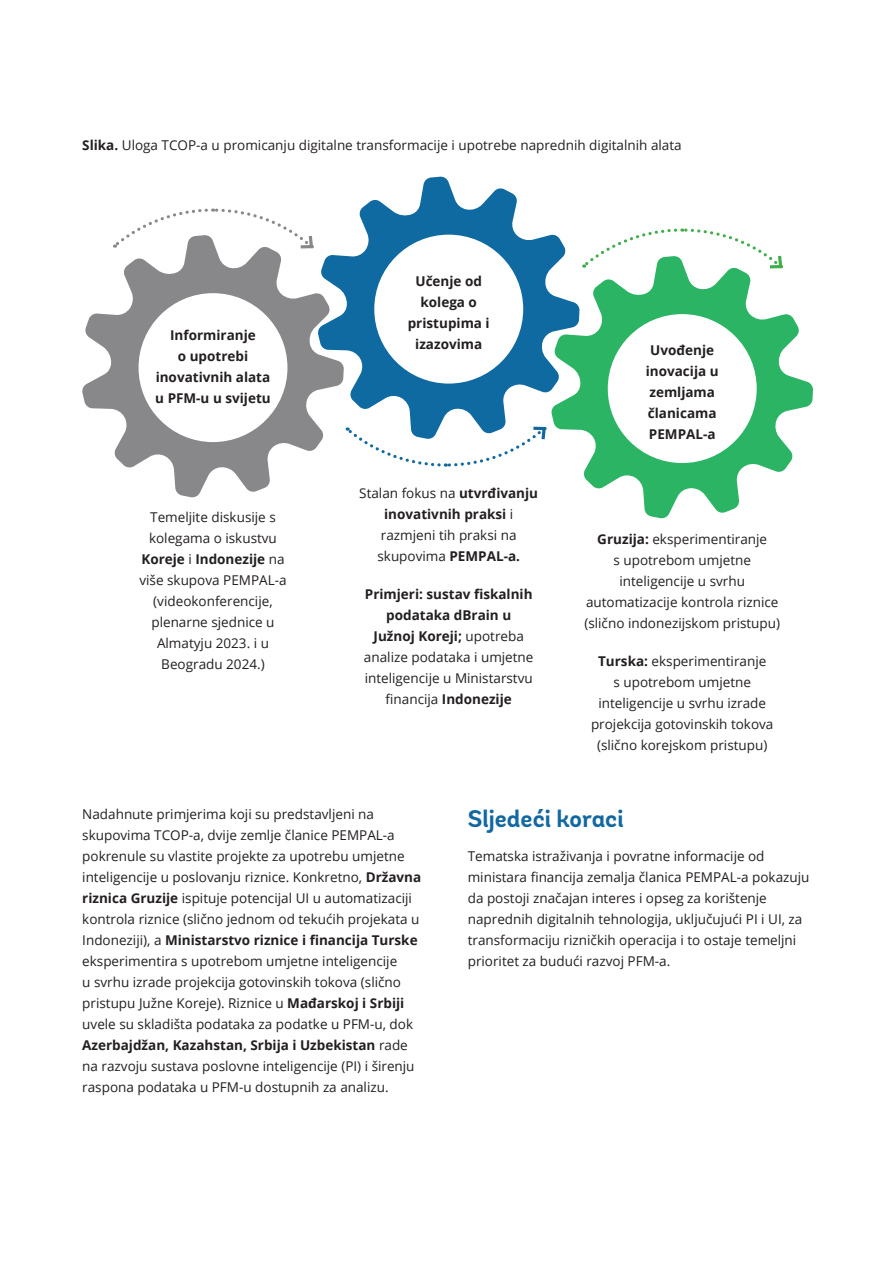
<style>
.page{position:relative;width:893px;height:1263px;background:#fff}
.page>*{position:absolute;margin:0;border:0;box-sizing:border-box;transform-origin:0 0}
.subtitle_level_1_1_1_1{font:700 24px "Andes";color:#1268a0}
.Body_text{font:13.5px/21px "Open Sans";color:#231f20;text-align:center}
.Body_text-2{font:700 13.5px/21px "Open Sans";color:#231f20;text-align:center}
.s1{font-weight:700}
</style>
<div class="page">
<svg style="left:82px;top:250px;width:240px;height:247px"></svg>
<svg style="left:318px;top:177px;width:248px;height:262px"></svg>
<svg style="left:551px;top:256px;width:262px;height:262px"></svg>
<svg style="left:113px;top:208px;width:201px;height:42px"></svg>
<svg style="left:582px;top:228px;width:202px;height:42px"></svg>
<svg style="left:345px;top:425px;width:203px;height:42px"></svg>
<p class="Body_text" style="left:82px;top:134px;width:601px"><span class="s1">Slika.</span> Uloga TCOP-a u promicanju digitalne transformacije i upotrebe naprednih digitalnih alata</p>
<p class="Body_text-2" style="left:155px;top:324px;width:117px">Informiranje<br>o upotrebi inovativnih alata u PFM-u u svijetu</p>
<p class="Body_text" style="left:139px;top:506px;width:149px">Temeljite diskusije s kolegama o iskustvu<br><span class="s1">Koreje</span> i <span class="s1">Indonezije</span> na više skupova PEMPAL-a (videokonferencije, plenarne sjednice u<br>Almatyju 2023. i u<br>Beogradu 2024.)</p>
<p class="Body_text-2" style="left:408px;top:270px;width:83px">Učenje od kolega o pristupima i izazovima</p>
<p class="Body_text" style="left:359px;top:482px;width:180px">Stalan fokus na <span class="s1">utvrđivanju inovativnih praksi</span> i razmjeni tih praksi na skupovima <span class="s1">PEMPAL-a.</span></p>
<p class="Body_text" style="left:364px;top:583px;width:171px"><span class="s1">Primjeri: sustav fiskalnih podataka dBrain u<br>Južnoj Koreji;</span> upotreba analize podataka i umjetne inteligencije u Ministarstvu financija <span class="s1">Indonezije</span></p>
<p class="Body_text-2" style="left:646px;top:339px;width:74px">Uvođenje inovacija u zemljama članicama<br>PEMPAL-a</p>
<p class="Body_text" style="left:584px;top:528px;width:197px"><span class="s1">Gruzija:</span> eksperimentiranje<br>s upotrebom umjetne inteligencije u svrhu automatizacije kontrola riznice (slično indonezijskom pristupu)</p>
<p class="Body_text" style="left:591px;top:650px;width:184px"><span class="s1">Turska:</span> eksperimentiranje<br>s upotrebom umjetne inteligencije u svrhu izrade projekcija gotovinskih tokova (slično korejskom pristupu)</p>
<p class="Body_text" style="left:82px;top:803px;width:340px;text-align:left">Nadahnute primjerima koji su predstavljeni na skupovima TCOP-a, dvije zemlje članice PEMPAL-a pokrenule su vlastite projekte za upotrebu umjetne inteligencije u poslovanju riznice. Konkretno, <span class="s1">Državna riznica Gruzije</span> ispituje potencijal UI u automatizaciji kontrola riznice (slično jednom od tekućih projekata u Indoneziji), a <span class="s1">Ministarstvo riznice i financija Turske </span>eksperimentira s upotrebom umjetne inteligencije<br>u svrhu izrade projekcija gotovinskih tokova (slično pristupu Južne Koreje). Riznice u <span class="s1">Mađarskoj i Srbiji </span>uvele su skladišta podataka za podatke u PFM-u, dok <span class="s1">Azerbajdžan, Kazahstan, Srbija i Uzbekistan</span> rade na razvoju sustava poslovne inteligencije (PI) i širenju raspona podataka u PFM-u dostupnih za analizu.</p>
<p class="subtitle_level_1_1_1_1" style="left:468px;top:804px;width:157px">Sljedeći koraci</p>
<p class="Body_text" style="left:468px;top:845px;width:343px;text-align:left">Tematska istraživanja i povratne informacije od ministara financija zemalja članica PEMPAL-a pokazuju da postoji značajan interes i opseg za korištenje naprednih digitalnih tehnologija, uključujući PI i UI, za transformaciju rizničkih operacija i to ostaje temeljni prioritet za budući razvoj PFM-a.</p>
</div>
